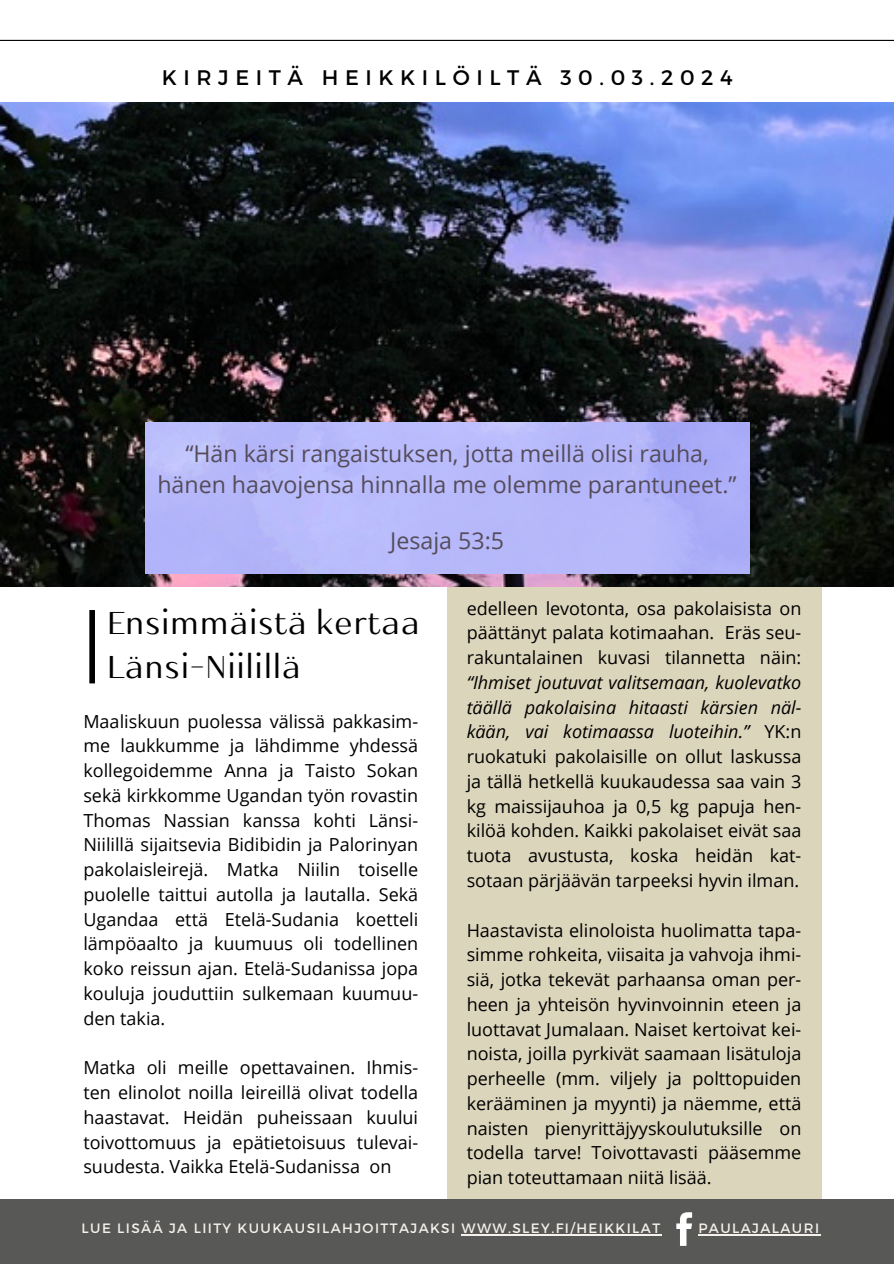
<style>
.page{position:relative;width:894px;height:1264px;background:#fff}
.page>*{position:absolute;margin:0;border:0;box-sizing:border-box;transform-origin:0 0}
.t1{font:31.5px/43.8px "Kulachat HC";color:#000}
.t2{font:23.1px/31.3px "Open Sans";color:#554c5b;text-align:center}
.t3{font:21px "Montserrat";letter-spacing:.315em;color:#000}
.t4{font:18px/24.8px "Open Sans";color:#000;text-align:justify}
.t5{font:13.5px "Montserrat";letter-spacing:.105em;color:#f5f0ea}
.s1{font-style:italic}
</style>
<div class="page">
<div style="left:446px;top:130px;width:375px;height:1084px;background:#dbd5bb"></div>
<hr style="left:0;top:40px;width:893px;height:1px;background:#000">
<div style="left:0;top:1198px;width:893px;height:65px;background:#585857"></div>
<hr style="left:461px;top:1234px;width:200px;height:1px;background:#f5f0ea">
<div style="left:89px;top:610px;width:6px;height:73px;background:#000"></div>
<img style="left:0;top:102px;width:893px;height:484px">
<img style="left:145px;top:422px;width:603px;height:151px">
<svg style="left:676px;top:1212px;width:16px;height:33px"></svg>
<hr style="left:698px;top:1234px;width:122px;height:1px;background:#f5f0ea">
<p class="t3" style="left:162px;top:63px;width:572px">KIRJEITÄ HEIKKILÖILTÄ 30.03.2024</p>
<p class="t2" style="left:157px;top:437px;width:580px">“Hän kärsi rangaistuksen, jotta meillä olisi rauha, hänen haavojensa hinnalla me olemme parantuneet.”</p>
<p class="t2" style="left:390px;top:524px;width:115px">Jesaja 53:5</p>
<p class="t4" style="left:466px;top:595px;width:336px">edelleen levotonta, osa pakolaisista on päättänyt palata kotimaahan. Eräs seu&shy;rakuntalainen kuvasi tilannetta näin:</p>
<p class="t4" style="left:466px;top:669px;width:336px"><span class="s1">“Ihmiset joutuvat valitsemaan, kuolevatko täällä pakolaisina hitaasti kärsien näl&shy;kään, vai kotimaassa luoteihin.”</span> YK:n ruokatuki pakolaisille on ollut laskussa ja tällä hetkellä kuukaudessa saa vain 3 kg maissijauhoa ja 0,5 kg papuja hen&shy;kilöä kohden. Kaikki pakolaiset eivät saa tuota avustusta, koska heidän kat&shy;sotaan pärjäävän tarpeeksi hyvin ilman.</p>
<p class="t4" style="left:466px;top:917px;width:336px">Haastavista elinoloista huolimatta tapa&shy;simme rohkeita, viisaita ja vahvoja ihmi&shy;siä, jotka tekevät parhaansa oman per&shy;heen ja yhteisön hyvinvoinnin eteen ja luottavat Jumalaan. Naiset kertoivat kei&shy;noista, joilla pyrkivät saamaan lisätuloja perheelle (mm. viljely ja polttopuiden kerääminen ja myynti) ja näemme, että naisten pienyrittäjyyskoulutuksille on todella tarve! Toivottavasti pääsemme pian toteuttamaan niitä lisää.</p>
<p class="t5" style="left:81px;top:1219px;width:580px">LUE LISÄÄ JA LIITY KUUKAUSILAHJOITTAJAKSI WWW.SLEY.FI/HEIKKILAT</p>
<h1 class="t1" style="left:107px;top:605px;width:315px">Ensimmäistä kertaa<br>Länsi-Niilillä</h1>
<p class="t4" style="left:83px;top:708px;width:336px">Maaliskuun puolessa välissä pakkasim&shy;me laukkumme ja lähdimme yhdessä kollegoidemme Anna ja Taisto Sokan sekä kirkkomme Ugandan työn rovastin Thomas Nassian kanssa kohti Länsi-Niilillä sijaitsevia Bidibidin ja Palorinyan pakolaisleirejä. Matka Niilin toiselle puolelle taittui autolla ja lautalla. Sekä Ugandaa että Etelä-Sudania koetteli lämpöaalto ja kuumuus oli todellinen koko reissun ajan. Etelä-Sudanissa jopa kouluja jouduttiin sulkemaan kuumuu&shy;den takia.</p>
<p class="t4" style="left:83px;top:1054px;width:336px">Matka oli meille opettavainen. Ihmis&shy;ten elinolot noilla leireillä olivat todella haastavat. Heidän puheissaan kuului toivottomuus ja epätietoisuus tulevai&shy;suudesta. Vaikka Etelä-Sudanissa on</p>
<p class="t5" style="left:698px;top:1219px;width:122px">PAULAJALAURI</p>
</div>
